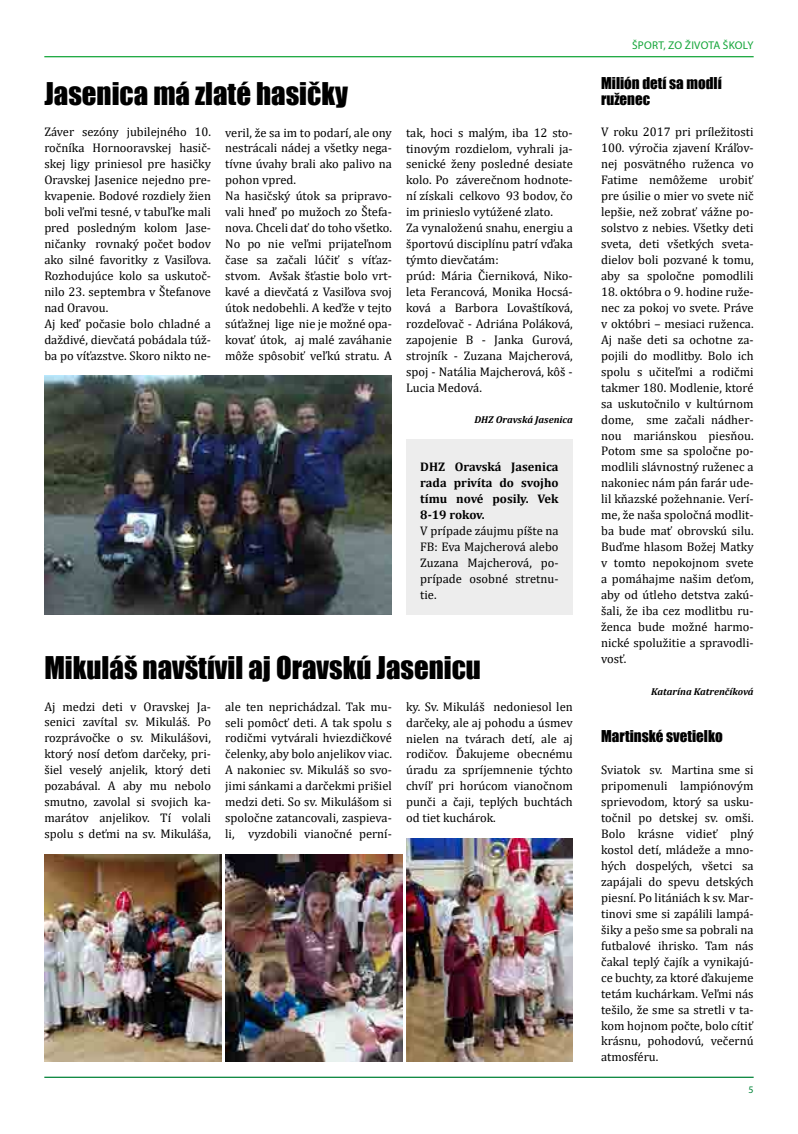
<style>
.page{position:relative;width:798px;height:1134px;background:#fff}
.page>*{position:absolute;margin:0;border:0;box-sizing:border-box;transform-origin:0 0}
.t1{font:28.75px "Impact";color:#000}
.t2{font:15px/16px "Impact";color:#000}
.t3{font:12.5px/16px "Cambria";color:#000;text-align:justify}
.t4{font:700 12.5px/16px "Cambria";color:#000;text-align:justify}
.t5{font:11.25px "Myriad Pro";letter-spacing:.02em;color:#13a538}
.t6{font:italic 700 10px "Cambria";color:#000}
.t7{font:10px "Myriad Pro";color:#008237}
</style>
<div class="page">
<hr style="left:44px;top:56px;width:709px;height:1px;background:#13a538">
<hr style="left:44px;top:1077px;width:709px;height:1px;background:#008237">
<img style="left:44px;top:376px;width:348px;height:239px">
<img style="left:406px;top:838px;width:166px;height:223px">
<img style="left:44px;top:854px;width:177px;height:207px">
<img style="left:225px;top:854px;width:177px;height:207px">
<div style="left:406px;top:439px;width:166px;height:176px;background:#ededed"></div>
<h1 class="t1" style="left:44px;top:71px;width:305px">Jasenica má zlaté hasičky</h1>
<p class="t3" style="left:44px;top:124px;width:168px;text-align:left">Záver sezóny jubilejného 10. ročníka Hornooravskej hasič&shy;skej ligy priniesol pre hasičky<br>Oravskej Jasenice nejedno pre&shy;kvapenie. Bodové rozdiely žien boli veľmi tesné, v tabuľke mali pred posledným kolom Jase&shy;ničanky rovnaký počet bodov ako silné favoritky z Vasiľova.<br>Rozhodujúce kolo sa uskutoč&shy;nilo 23. septembra v Štefanove nad Oravou.<br>Aj keď počasie bolo chladné a daždivé, dievčatá pobádala túž&shy;ba po víťazstve. Skoro nikto ne-</p>
<p class="t3" style="left:225px;top:124px;width:168px;text-align:left">veril, že sa im to podarí, ale ony nestrácali nádej a všetky nega&shy;tívne úvahy brali ako palivo na pohon vpred.<br>Na hasičský útok sa pripravo&shy;vali hneď po mužoch zo Štefa&shy;nova. Chceli dať do toho všetko.<br>No po nie veľmi prijateľnom čase sa začali lúčiť s víťaz&shy;stvom. Avšak šťastie bolo vrt&shy;kavé a dievčatá z Vasiľova svoj útok nedobehli. A keďže v tejto súťažnej lige nie je možné opa&shy;kovať útok, aj malé zaváhanie môže spôsobiť veľkú stratu. A</p>
<p class="t3" style="left:406px;top:124px;width:168px;text-align:left">tak, hoci s malým, iba 12 sto&shy;tinovým rozdielom, vyhrali ja&shy;senické ženy posledné desiate kolo. Po záverečnom hodnote&shy;ní získali celkovo 93 bodov, čo im prinieslo vytúžené zlato.<br>Za vynaloženú snahu, energiu a športovú disciplínu patrí vďaka týmto dievčatám:<br>prúd: Mária Čierniková, Niko&shy;leta Ferancová, Monika Hocsá&shy;ková a Barbora Lovaštíková, rozdeľovač - Adriána Poláková, zapojenie B - Janka Gurová, strojník - Zuzana Majcherová, spoj - Natália Majcherová, kôš -<br>Lucia Medová.</p>
<p class="t6" style="left:474px;top:413px;width:100px">DHZ Oravská Jasenica</p>
<p class="t4" style="left:420px;top:459px;width:140px">DHZ Oravská Jasenica rada privíta do svojho tímu nové posily. Vek 8-19 rokov.</p>
<p class="t3" style="left:420px;top:523px;width:140px">V prípade záujmu píšte na FB: Eva Majcherová alebo Zuzana Majcherová, po&shy;prípade osobné stretnu&shy;tie.</p>
<h1 class="t1" style="left:44px;top:645px;width:438px">Mikuláš navštívil aj Oravskú Jasenicu</h1>
<p class="t3" style="left:44px;top:698px;width:168px">Aj medzi deti v Oravskej Ja&shy;senici zavítal sv. Mikuláš. Po rozprávočke o sv. Mikulášovi, ktorý nosí deťom darčeky, pri&shy;šiel veselý anjelik, ktorý deti pozabával. A aby mu nebolo smutno, zavolal si svojich ka&shy;marátov anjelikov. Tí volali spolu s deťmi na sv. Mikuláša,</p>
<p class="t3" style="left:225px;top:698px;width:168px">ale ten neprichádzal. Tak mu&shy;seli pomôcť deti. A tak spolu s rodičmi vytvárali hviezdičkové čelenky, aby bolo anjelikov viac.<br>A nakoniec sv. Mikuláš so svo&shy;jimi sánkami a darčekmi prišiel medzi deti. So sv. Mikulášom si spoločne zatancovali, zaspieva&shy;li, vyzdobili vianočné perní-</p>
<p class="t3" style="left:406px;top:698px;width:168px">ky. Sv. Mikuláš nedoniesol len darčeky, ale aj pohodu a úsmev nielen na tvárach detí, ale aj rodičov. Ďakujeme obecnému úradu za spríjemnenie týchto chvíľ pri horúcom vianočnom punči a čaji, teplých buchtách od tiet kuchárok.</p>
<p class="t5" style="left:632px;top:38px;width:123px">ŠPORT, ZO ŽIVOTA ŠKOLY</p>
<p class="t2" style="left:601px;top:74px;width:122px">Milión detí sa modlí ruženec</p>
<p class="t3" style="left:601px;top:124px;width:154px">V roku 2017 pri príležitosti 100. výročia zjavení Kráľov&shy;nej posvätného ruženca vo Fatime nemôžeme urobiť pre úsilie o mier vo svete nič lepšie, než zobrať vážne po&shy;solstvo z nebies. Všetky deti sveta, deti všetkých sveta&shy;dielov boli pozvané k tomu, aby sa spoločne pomodlili</p>
<p class="t3" style="left:601px;top:284px;width:154px">18. októbra o 9. hodine ruže&shy;nec za pokoj vo svete. Práve v októbri – mesiaci ruženca.<br>Aj naše deti sa ochotne za&shy;pojili do modlitby. Bolo ich spolu s učiteľmi a rodičmi takmer 180. Modlenie, ktoré sa uskutočnilo v kultúrnom dome, sme začali nádher&shy;nou mariánskou piesňou.<br>Potom sme sa spoločne po&shy;modlili slávnostný ruženec a nakoniec nám pán farár ude&shy;lil kňazské požehnanie. Verí&shy;me, že naša spoločná modlit&shy;ba bude mať obrovskú silu.<br>Buďme hlasom Božej Matky v tomto nepokojnom svete a pomáhajme našim deťom, aby od útleho detstva zakú&shy;šali, že iba cez modlitbu ru&shy;ženca bude možné harmo&shy;nické spolužitie a spravodli&shy;vosť.</p>
<p class="t6" style="left:651px;top:684px;width:104px">Katarína Katrenčíková</p>
<p class="t2" style="left:601px;top:728px;width:123px">Martinské svetielko</p>
<p class="t3" style="left:601px;top:762px;width:154px">Sviatok sv. Martina sme si pripomenuli lampiónovým sprievodom, ktorý sa usku&shy;točnil po detskej sv. omši.<br>Bolo krásne vidieť plný kostol detí, mládeže a mno&shy;hých dospelých, všetci sa zapájali do spevu detských piesní. Po litániách k sv. Mar&shy;tinovi sme si zapálili lampá&shy;šiky a pešo sme sa pobrali na futbalové ihrisko. Tam nás čakal teplý čajík a vynikajú&shy;ce buchty, za ktoré ďakujeme tetám kuchárkam. Veľmi nás tešilo, že sme sa stretli v ta&shy;kom hojnom počte, bolo cítiť krásnu, pohodovú, večernú atmosféru.</p>
<p class="t7" style="left:748px;top:1084px;width:7px">5</p>
</div>
